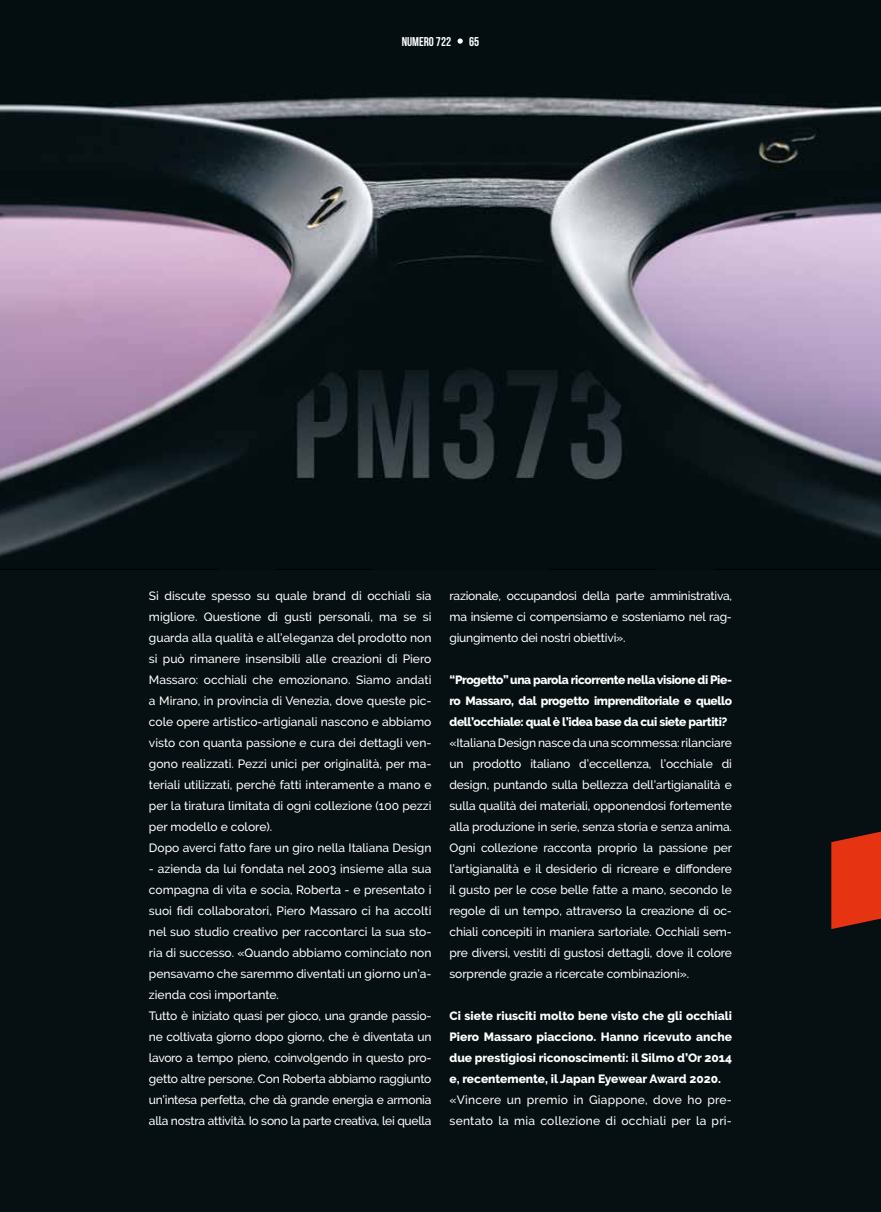
<style>
.page{position:relative;width:881px;height:1212px;background:#fff}
.page>*{position:absolute;margin:0;border:0;box-sizing:border-box;transform-origin:0 0}
.t1{font:12.75px "Bebas Neue";color:#fff}
.t2{font:500 12px/21px "Raleway";color:#fff;text-align:justify}
.t3{font:500 12px/21px "Raleway";letter-spacing:-.02em;color:#fff}
.t4{font:800 12px/21px "Raleway";letter-spacing:-.03em;color:#fff;text-align:justify}
.t5{font:500 12px/21px "Raleway";letter-spacing:.02em;color:#fff}
</style>
<div class="page">
<div style="left:0;top:0;width:880px;height:1212px;background:#060f12"></div>
<img style="left:0;top:39px;width:880px;height:517px">
<svg style="left:831px;top:831px;width:49px;height:98px"></svg>
<svg style="left:457px;top:38px;width:5px;height:6px"></svg>
<p class="t1" style="left:401px;top:34px;width:51px">NUMERO 722</p>
<p class="t1" style="left:469px;top:34px;width:12px">65</p>
<p class="t2" style="left:149px;top:585px;width:284px;text-align:left">Si discute spesso su quale brand di occhiali sia migliore. Questione di gusti personali, ma se si guarda alla qualità e all’eleganza del prodotto non si può rimanere insensibili alle creazioni di Piero Massaro: occhiali che emozionano. Siamo andati a Mirano, in provincia di Venezia, dove queste pic&shy;cole opere artistico-artigianali nascono e abbiamo visto con quanta passione e cura dei dettagli ven&shy;gono realizzati. Pezzi unici per originalità, per ma&shy;teriali utilizzati, perché fatti interamente a mano e per la tiratura limitata di ogni collezione (100 pezzi per modello e colore).<br>Dopo averci fatto fare un giro nella Italiana Design</p>
<p class="t3" style="left:149px;top:858px;width:284px">- azienda da lui fondata nel 2003 insieme alla sua compagna di vita e socia, Roberta - e presentato i suoi fidi collaboratori, Piero Massaro ci ha accolti nel suo studio creativo per raccontarci la sua sto&shy;ria di successo. «Quando abbiamo cominciato non pensavamo che saremmo diventati un giorno un’a&shy;zienda così importante.<br>Tutto è iniziato quasi per gioco, una grande passio&shy;ne coltivata giorno dopo giorno, che è diventata un lavoro a tempo pieno, coinvolgendo in questo pro&shy;getto altre persone. Con Roberta abbiamo raggiunto un’intesa perfetta, che dà grande energia e armonia alla nostra attività. Io sono la parte creativa, lei quella</p>
<p class="t2" style="left:449px;top:585px;width:284px">razionale, occupandosi della parte amministrativa, ma insieme ci compensiamo e sosteniamo nel rag&shy;giungimento dei nostri obiettivi».</p>
<p class="t4" style="left:449px;top:669px;width:284px">“Progetto” una parola ricorrente nella visione di Pie&shy;ro Massaro, dal progetto imprenditoriale e quello dell’occhiale: qual è l’idea base da cui siete partiti?</p>
<p class="t2" style="left:449px;top:732px;width:284px">«Italiana Design nasce da una scommessa: rilanciare un prodotto italiano d’eccellenza, l’occhiale di design, puntando sulla bellezza dell’artigianalità e sulla qualità dei materiali, opponendosi fortemente alla produzione in serie, senza storia e senza anima.<br>Ogni collezione racconta proprio la passione per l’artigianalità e il desiderio di ricreare e diffondere il gusto per le cose belle fatte a mano, secondo le regole di un tempo, attraverso la creazione di oc&shy;chiali concepiti in maniera sartoriale. Occhiali sem&shy;pre diversi, vestiti di gustosi dettagli, dove il colore sorprende grazie a ricercate combinazioni».</p>
<p class="t4" style="left:449px;top:1005px;width:284px">Ci siete riusciti molto bene visto che gli occhiali Piero Massaro piacciono. Hanno ricevuto anche due prestigiosi riconoscimenti: il Silmo d’Or 2014 e, recentemente, il Japan Eyewear Award 2020.</p>
<p class="t5" style="left:449px;top:1089px;width:284px">«Vincere un premio in Giappone, dove ho pre&shy;sentato la mia collezione di occhiali per la pri-</p>
</div>
